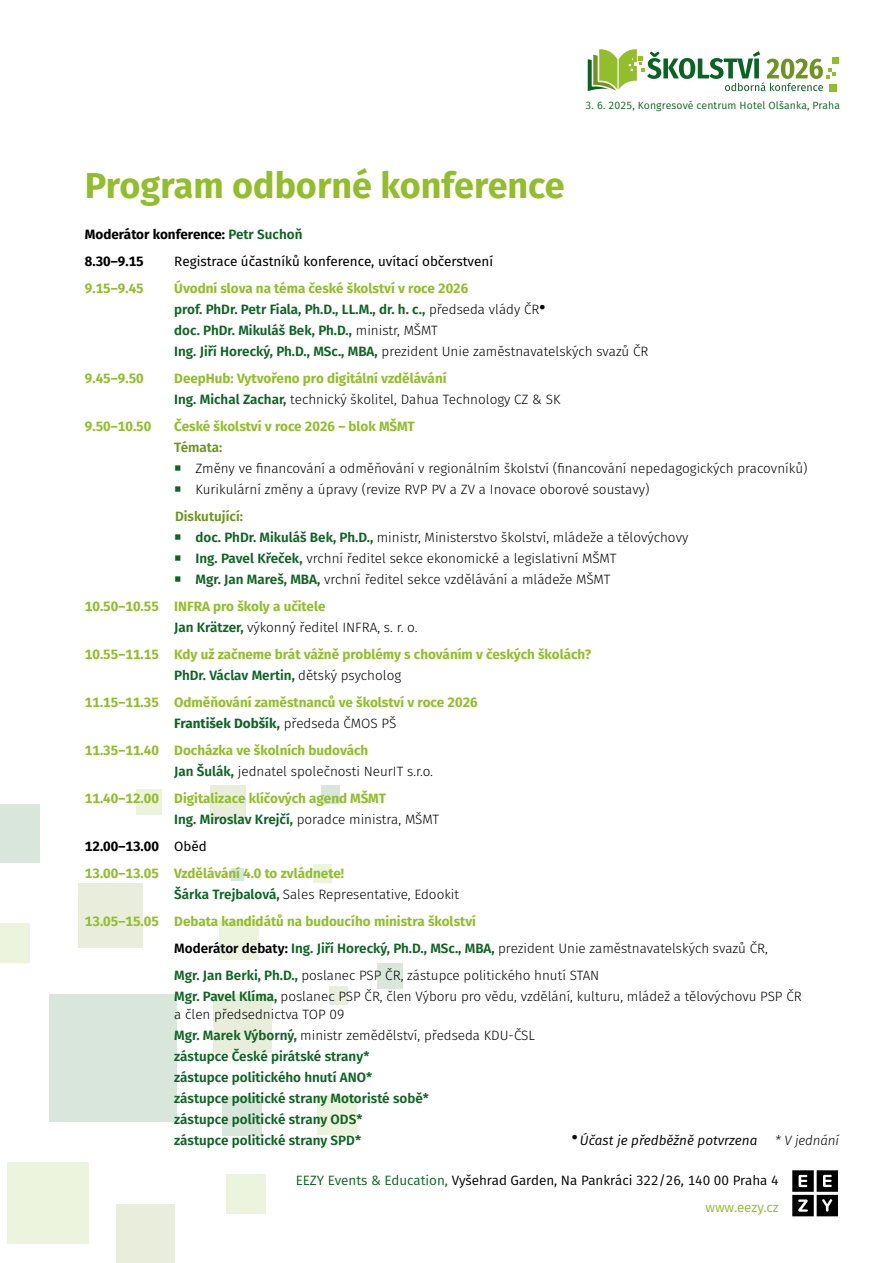
<style>
.page{position:relative;width:893px;height:1263px;background:#fff}
.page>*{position:absolute;margin:0;border:0;box-sizing:border-box;transform-origin:0 0}
.t1{font:700 36px "Fira Sans";color:#92be2b}
.t2{font:300 13.5px/18px "Fira Sans";color:#000}
.t3{font:700 13.5px "Fira Sans";color:#92be2b}
.t4{font:600 13.5px "Fira Sans";color:#0e6423}
.t5{font:13.5px/27px "Fira Sans";color:#000;text-align:right}
.t6{font:700 13.5px "Fira Sans";color:#000}
.t7{font:13.5px "Fira Sans";color:#000}
.t8{font:700 13.5px "Fira Sans";color:#0e6423}
.t9{font:italic 13.5px "Fira Sans";color:#000}
.odrážky{font:600 13.5px "Fira Sans";color:#6e941f}
.t10{font:italic 300 13.5px "Fira Sans";letter-spacing:-.01em;color:#000}
.t11{font:10.5px "Fira Sans";letter-spacing:.01em;color:#0e6423}
.s1{font-weight:600;color:#0e6423}
.s2{font-weight:300;color:#000}
.s3{font-weight:400}
.s4{font-weight:600}
.s5{color:#0e6423}
.s6{color:#92be2b}
</style>
<div class="page">
<svg style="left:792px;top:1170px;width:46px;height:46px"></svg>
<div style="left:832px;top:57px;width:6px;height:7px;background:#92be2c"></div>
<svg style="left:588px;top:49px;width:248px;height:42px"></svg>
<div style="left:321px;top:784px;width:19px;height:19px;background:#d8e6dc"></div>
<div style="left:329px;top:986px;width:19px;height:19px;background:#e8eedb"></div>
<div style="left:231px;top:868px;width:13px;height:12px;background:#d8e6dc"></div>
<div style="left:377px;top:963px;width:25px;height:26px;background:#d8e6dc"></div>
<div style="left:137px;top:790px;width:25px;height:25px;background:#edf4dd"></div>
<div style="left:313px;top:864px;width:19px;height:19px;background:#edf4dd"></div>
<div style="left:211px;top:784px;width:35px;height:35px;background:#e8eedb"></div>
<div style="left:0;top:923px;width:29px;height:39px;background:#edf4dd"></div>
<div style="left:220px;top:920px;width:39px;height:40px;background:#edf4dd"></div>
<div style="left:227px;top:1174px;width:39px;height:39px;background:#edf4dd"></div>
<div style="left:223px;top:1096px;width:39px;height:39px;background:#d8e6dc"></div>
<div style="left:317px;top:1096px;width:40px;height:39px;background:#edf4dd"></div>
<div style="left:116px;top:1204px;width:59px;height:59px;background:#e8eedb"></div>
<div style="left:214px;top:994px;width:58px;height:59px;background:#e8eedb"></div>
<div style="left:0;top:804px;width:40px;height:59px;background:#d8e6dc"></div>
<div style="left:7px;top:1162px;width:82px;height:82px;background:#edf4dd"></div>
<div style="left:49px;top:994px;width:128px;height:128px;background:#d8e6dc"></div>
<div style="left:78px;top:884px;width:64px;height:64px;background:#e8eedb"></div>
<p class="t11" style="left:586px;top:97px;width:256px">3. 6. 2025, Kongresové centrum Hotel Olšanka, Praha</p>
<p class="t1" style="left:85px;top:155px;width:481px">Program odborné konference</p>
<p class="t6" style="left:85px;top:223px;width:219px">Moderátor konference: <span class="s1">Petr Suchoň</span></p>
<p class="t6" style="left:85px;top:250px;width:60px">8.30–9.15</p>
<p class="t7" style="left:174px;top:251px;width:320px">Registrace účastníků konference, uvítací občerstvení</p>
<p class="t3" style="left:85px;top:277px;width:60px">9.15–9.45</p>
<p class="t3" style="left:174px;top:277px;width:296px">Úvodní slova na téma české školství v roce 2026</p>
<p class="t4" style="left:174px;top:298px;width:373px">prof. PhDr. Petr Fiala, Ph.D., LL.M., dr. h. c., <span class="s2">předseda vlády ČR</span><sup>●</sup></p>
<p class="t4" style="left:174px;top:319px;width:265px">doc. PhDr. Mikuláš Bek, Ph.D., <span class="s2">ministr, MŠMT</span></p>
<p class="t2" style="left:174px;top:342px;width:476px"><span class="s1">Ing. Jiří Horecký, Ph.D., MSc., MBA,</span> prezident Unie zaměstnavatelských svazů ČR</p>
<p class="t3" style="left:85px;top:367px;width:60px">9.45–9.50</p>
<p class="t3" style="left:174px;top:367px;width:274px">DeepHub: Vytvořeno pro digitální vzdělávání</p>
<p class="t2" style="left:174px;top:390px;width:388px"><span class="s1">Ing. Michal Zachar,</span> technický školitel, Dahua Technology CZ &amp; SK</p>
<p class="t3" style="left:85px;top:415px;width:68px">9.50–10.50</p>
<p class="t3" style="left:174px;top:415px;width:242px">České školství v roce 2026 – blok MŠMT</p>
<p class="odrážky" style="left:174px;top:436px;width:50px">Témata:</p>
<p class="t2" style="left:195px;top:459px;width:614px">Změny ve financování a odměňování v regionálním školství (financování nepedagogických pracovníků)</p>
<p class="t2" style="left:195px;top:480px;width:455px">Kurikulární změny a úpravy (revize RVP PV a ZV a Inovace oborové soustavy)</p>
<p class="odrážky" style="left:175px;top:505px;width:69px">Diskutující:</p>
<p class="t2" style="left:195px;top:528px;width:494px"><span class="s1">doc. PhDr. Mikuláš Bek, Ph.D.,</span> ministr, Ministerstvo školství, mládeže a tělovýchovy</p>
<p class="t2" style="left:195px;top:549px;width:422px"><span class="s1">Ing. Pavel Křeček,</span> vrchní ředitel sekce ekonomické a legislativní MŠMT</p>
<p class="t2" style="left:195px;top:570px;width:416px"><span class="s1">Mgr. Jan Mareš, MBA,</span> vrchní ředitel sekce vzdělávání a mládeže MŠMT</p>
<p class="t3" style="left:85px;top:595px;width:242px">10.50–10.55 INFRA pro školy a učitele</p>
<p class="t2" style="left:174px;top:618px;width:245px"><span class="s1">Jan Krätzer,</span> výkonný ředitel INFRA, s. r. o.</p>
<p class="t3" style="left:85px;top:643px;width:508px">10.55–11.15 Kdy už začneme brát vážně problémy s chováním v českých školách?</p>
<p class="t4" style="left:174px;top:664px;width:228px">PhDr. Václav Mertin, <span class="s2">dětský psycholog</span></p>
<p class="t3" style="left:85px;top:691px;width:394px">11.15–11.35 Odměňování zaměstnanců ve školství v roce 2026</p>
<p class="t8" style="left:174px;top:712px;width:224px">František Dobšík, <span class="s2">předseda ČMOS PŠ</span></p>
<p class="t3" style="left:85px;top:739px;width:285px">11.35–11.40 Docházka ve školních budovách</p>
<p class="t2" style="left:174px;top:762px;width:260px"><span class="s1">Jan Šulák,</span> jednatel společnosti NeurIT s.r.o.</p>
<p class="t3" style="left:85px;top:787px;width:302px">11.40–12.00 Digitalizace klíčových agend MŠMT</p>
<p class="t2" style="left:174px;top:810px;width:267px"><span class="s1">Ing. Miroslav Krejčí,</span> poradce ministra, MŠMT</p>
<p class="t6" style="left:85px;top:835px;width:123px">12.00–13.00 <span class="s3">Oběd</span></p>
<p class="t3" style="left:85px;top:862px;width:261px">13.00–13.05 Vzdělávání 4.0 to zvládnete!</p>
<p class="t2" style="left:174px;top:885px;width:286px"><span class="s1">Šárka Trejbalová,</span> Sales Representative, Edookit</p>
<p class="t3" style="left:85px;top:910px;width:393px">13.05–15.05 Debata kandidátů na budoucího ministra školství</p>
<p class="t2" style="left:174px;top:939px;width:595px"><span class="s4">Moderátor debaty:</span> <span class="s1">Ing. Jiří Horecký, Ph.D., MSc., MBA,</span> prezident Unie zaměstnavatelských svazů ČR,</p>
<p class="t2" style="left:174px;top:966px;width:427px"><span class="s1">Mgr. Jan Berki, Ph.D.,</span> poslanec PSP ČR, zástupce politického hnutí STAN</p>
<p class="t2" style="left:174px;top:987px;width:629px"><span class="s1">Mgr. Pavel Klíma,</span> poslanec PSP ČR, člen Výboru pro vědu, vzdělání, kulturu, mládež a tělovýchovu PSP ČR a člen předsednictva TOP 09</p>
<p class="t2" style="left:174px;top:1026px;width:362px"><span class="s1">Mgr. Marek Výborný,</span> ministr zemědělství, předseda KDU-ČSL</p>
<p class="t4" style="left:174px;top:1045px;width:197px">zástupce České pirátské strany*</p>
<p class="t4" style="left:174px;top:1066px;width:199px">zástupce politického hnutí ANO*</p>
<p class="t4" style="left:174px;top:1087px;width:256px">zástupce politické strany Motoristé sobě*</p>
<p class="t4" style="left:174px;top:1108px;width:190px">zástupce politické strany ODS*</p>
<p class="t4" style="left:174px;top:1129px;width:188px">zástupce politické strany SPD*</p>
<p class="t9" style="left:572px;top:1130px;width:187px">● Účast je předběžně potvrzena</p>
<p class="t10" style="left:775px;top:1131px;width:65px">* V jednání</p>
<p class="t5" style="left:296px;top:1167px;width:484px"><span class="s5">EEZY Events &amp; Education,</span> Vyšehrad Garden, Na Pankráci 322/26, 140 00 Praha 4 <span class="s6">www.eezy.cz</span></p>
</div>
